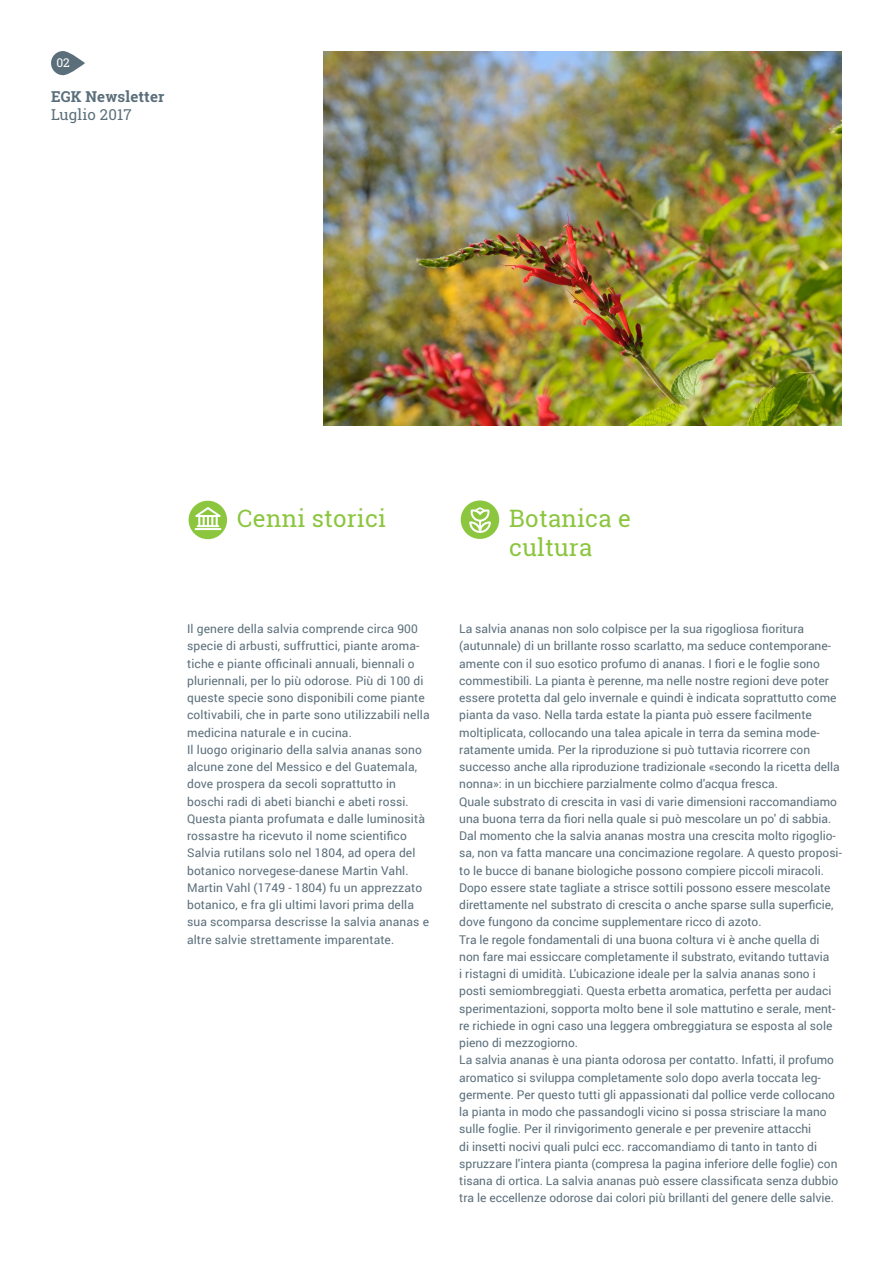
<style>
.page{position:relative;width:893px;height:1263px;background:#fff}
.page>*{position:absolute;margin:0;border:0;box-sizing:border-box;transform-origin:0 0}
.Lead{font:24px/28.8px "Roboto Slab";letter-spacing:.01em;color:#8bc63e}
.t1{font:700 15px "Roboto Slab";letter-spacing:.01em;color:#5b6f7b}
.t2{font:15px "Roboto Slab";letter-spacing:.01em;color:#5b6f7b}
.Lauftext{font:12px/17.2px "Roboto";color:#5b6f7b}
.t3{font:12px "Roboto Slab";color:#fff}
</style>
<div class="page">
<img style="left:323px;top:51px;width:519px;height:375px">
<svg style="left:51px;top:51px;width:34px;height:24px"></svg>
<div style="left:189px;top:501px;width:38px;height:38px;background:#8bc63e;border-radius:50%"></div>
<svg style="left:195px;top:507px;width:26px;height:20px"></svg>
<hr style="left:197px;top:525px;width:22px;height:2px;background:#fff">
<hr style="left:195px;top:528px;width:26px;height:2px;background:#fff">
<div style="left:461px;top:500px;width:38px;height:39px;background:#8bc63e;border-radius:50%"></div>
<svg style="left:469px;top:507px;width:22px;height:26px"></svg>
<p class="t3" style="left:56px;top:54px;width:15px">02</p>
<p class="t1" style="left:51px;top:86px;width:115px">EGK Newsletter</p>
<p class="t2" style="left:51px;top:104px;width:82px">Luglio 2017</p>
<p class="Lead" style="left:237px;top:504px;width:150px">Cenni storici</p>
<p class="Lead" style="left:509px;top:504px;width:123px">Botanica e cultura</p>
<p class="Lauftext" style="left:187px;top:620px;width:244px">Il genere della salvia comprende circa 900 specie di arbusti, suffruttici, piante aroma&shy;tiche e piante officinali annuali, biennali o pluriennali, per lo più odorose. Più di 100 di queste specie sono disponibili come piante coltivabili, che in parte sono utilizzabili nella medicina naturale e in cucina.</p>
<p class="Lauftext" style="left:187px;top:740px;width:243px">Il luogo originario della salvia ananas sono alcune zone del Messico e del Guatemala, dove prospera da secoli soprattutto in boschi radi di abeti bianchi e abeti rossi.<br>Questa pianta profumata e dalle luminosità rossastre ha ricevuto il nome scientifico Salvia rutilans solo nel 1804, ad opera del botanico norvegese-danese Martin Vahl.<br>Martin Vahl (1749 - 1804) fu un apprezzato botanico, e fra gli ultimi lavori prima della sua scomparsa descrisse la salvia ananas e altre salvie strettamente imparentate.</p>
<p class="Lauftext" style="left:459px;top:620px;width:382px">La salvia ananas non solo colpisce per la sua rigogliosa fioritura (autunnale) di un brillante rosso scarlatto, ma seduce contemporane&shy;amente con il suo esotico profumo di ananas. I fiori e le foglie sono commestibili. La pianta è perenne, ma nelle nostre regioni deve poter essere protetta dal gelo invernale e quindi è indicata soprattutto come pianta da vaso. Nella tarda estate la pianta può essere facilmente moltiplicata, collocando una talea apicale in terra da semina mode&shy;ratamente umida. Per la riproduzione si può tuttavia ricorrere con successo anche alla riproduzione tradizionale «secondo la ricetta della nonna»: in un bicchiere parzialmente colmo d'acqua fresca.</p>
<p class="Lauftext" style="left:459px;top:792px;width:384px">Quale substrato di crescita in vasi di varie dimensioni raccomandiamo una buona terra da fiori nella quale si può mescolare un po' di sabbia.<br>Dal momento che la salvia ananas mostra una crescita molto rigoglio&shy;sa, non va fatta mancare una concimazione regolare. A questo proposi&shy;to le bucce di banane biologiche possono compiere piccoli miracoli.<br>Dopo essere state tagliate a strisce sottili possono essere mescolate direttamente nel substrato di crescita o anche sparse sulla superficie, dove fungono da concime supplementare ricco di azoto.</p>
<p class="Lauftext" style="left:459px;top:930px;width:378px">Tra le regole fondamentali di una buona coltura vi è anche quella di non fare mai essiccare completamente il substrato, evitando tuttavia i ristagni di umidità. L'ubicazione ideale per la salvia ananas sono i posti semiombreggiati. Questa erbetta aromatica, perfetta per audaci sperimentazioni, sopporta molto bene il sole mattutino e serale, ment&shy;re richiede in ogni caso una leggera ombreggiatura se esposta al sole pieno di mezzogiorno.</p>
<p class="Lauftext" style="left:459px;top:1051px;width:381px">La salvia ananas è una pianta odorosa per contatto. Infatti, il profumo aromatico si sviluppa completamente solo dopo averla toccata leg&shy;germente. Per questo tutti gli appassionati dal pollice verde collocano la pianta in modo che passandogli vicino si possa strisciare la mano sulle foglie. Per il rinvigorimento generale e per prevenire attacchi<br>di insetti nocivi quali pulci ecc. raccomandiamo di tanto in tanto di spruzzare l'intera pianta (compresa la pagina inferiore delle foglie) con tisana di ortica. La salvia ananas può essere classificata senza dubbio tra le eccellenze odorose dai colori più brillanti del genere delle salvie.</p>
</div>
